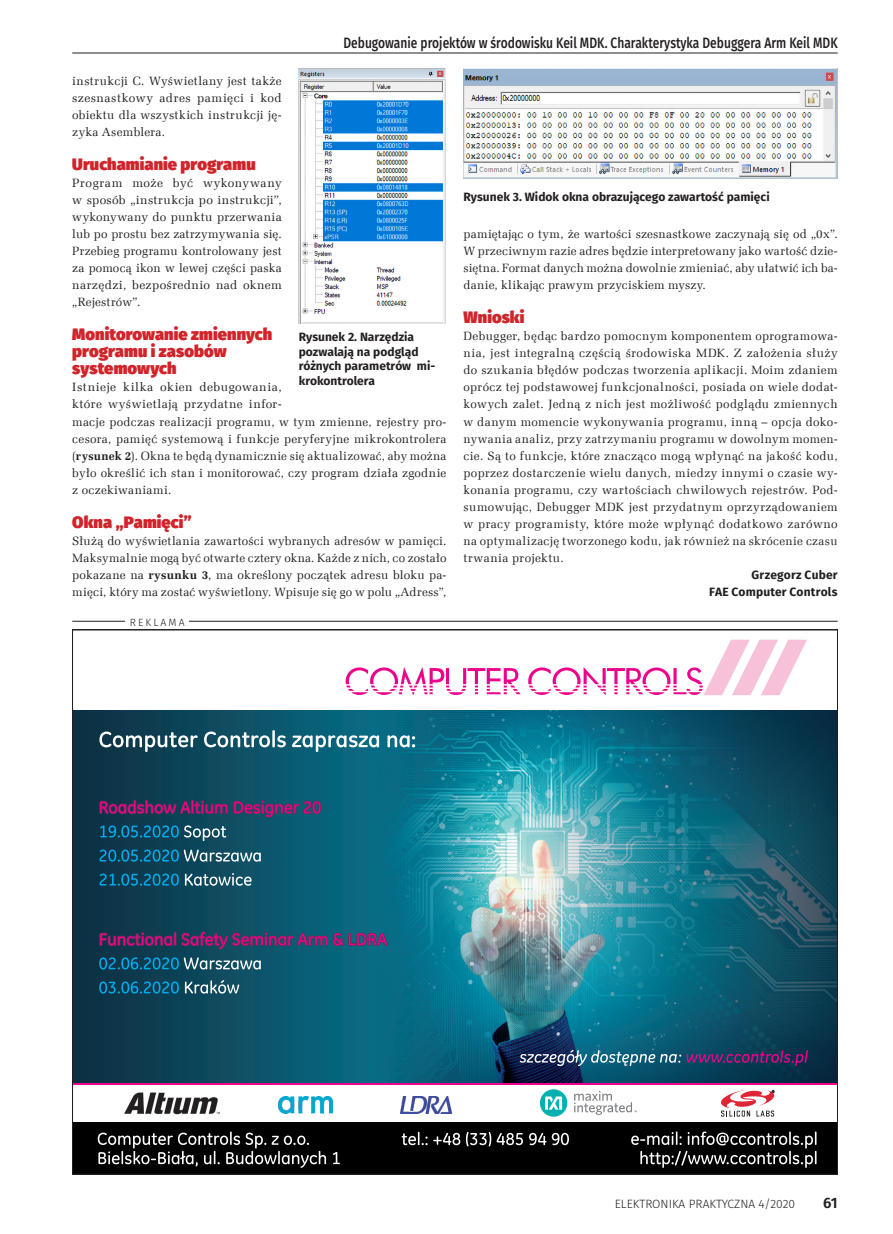
<style>
.page{position:relative;width:893px;height:1234px;background:#fff}
.page>*{position:absolute;margin:0;border:0;box-sizing:border-box;transform-origin:0 0}
._3_Srodtytul{font:900 16.5px/17px "Fira Sans";letter-spacing:.005em;color:#d1232a}
.t1{font:500 15px "Fira Sans";color:#231f20;scale:.8 1}
.t2{font:600 15px "Fira Sans";color:#231f20}
._1_Body{font:12px/17px "Zapf Ellipt EU";letter-spacing:.025em;color:#231f20;text-align:justify}
._4_Podpis{font:700 12px/14.4px "Fira Sans";color:#231f20}
._0_autor{font:700 12px "Fira Sans";letter-spacing:.015em;color:#231f20}
.t3{font:300 12px "Fira Sans";color:#231f20}
.t4{font:300 10.5px "Fira Sans";letter-spacing:.2em;color:#231f20}
.s1{font-weight:700}
</style>
<div class="page">
<hr style="left:72px;top:621px;width:766px;height:1px;background:#231f20">
<div style="left:125px;top:612px;width:64px;height:17px;background:#fff"></div>
<hr style="left:72px;top:53px;width:766px;height:1px;background:#231f20">
<img style="left:299px;top:68px;width:147px;height:255px">
<img style="left:463px;top:68px;width:375px;height:110px">
<img style="left:74px;top:710px;width:762px;height:372px">
<div style="left:72px;top:1120px;width:766px;height:54px;background:#000"></div>
<hr style="left:72px;top:1082px;width:766px;height:2px;background:#ed028c">
<svg style="left:346px;top:639px;width:461px;height:56px"></svg>
<svg style="left:333px;top:1152px;width:7px;height:11px"></svg>
<svg style="left:98px;top:1131px;width:228px;height:36px"></svg>
<svg style="left:631px;top:1131px;width:185px;height:36px"></svg>
<svg style="left:402px;top:1131px;width:58px;height:13px"></svg>
<svg style="left:466px;top:1132px;width:25px;height:14px"></svg>
<svg style="left:497px;top:1132px;width:26px;height:12px"></svg>
<svg style="left:529px;top:1132px;width:17px;height:12px"></svg>
<svg style="left:552px;top:1132px;width:17px;height:12px"></svg>
<svg style="left:99px;top:930px;width:289px;height:20px;background:#433c69"></svg>
<svg style="left:99px;top:957px;width:162px;height:12px;background:#2f7088"></svg>
<svg style="left:99px;top:981px;width:80px;height:12px"></svg>
<svg style="left:185px;top:979px;width:54px;height:14px"></svg>
<svg style="left:520px;top:1049px;width:288px;height:16px;background:#3d5578"></svg>
<svg style="left:99px;top:786px;width:223px;height:32px;background:#303e62"></svg>
<svg style="left:100px;top:825px;width:126px;height:15px;background:#21637c"></svg>
<svg style="left:100px;top:849px;width:161px;height:12px;background:#2f6f87"></svg>
<svg style="left:100px;top:873px;width:79px;height:12px"></svg>
<svg style="left:185px;top:872px;width:67px;height:13px"></svg>
<img style="left:124px;top:1092px;width:96px;height:22px">
<svg style="left:721px;top:1089px;width:54px;height:27px"></svg>
<svg style="left:540px;top:1088px;width:27px;height:28px"></svg>
<svg style="left:545px;top:1096px;width:17px;height:13px"></svg>
<svg style="left:574px;top:1091px;width:63px;height:23px"></svg>
<img style="left:278px;top:1096px;width:55px;height:17px">
<img style="left:400px;top:1096px;width:52px;height:16px">
<svg style="left:99px;top:731px;width:99px;height:20px"></svg>
<svg style="left:204px;top:730px;width:82px;height:17px"></svg>
<svg style="left:292px;top:735px;width:87px;height:16px"></svg>
<svg style="left:387px;top:735px;width:28px;height:12px"></svg>
<p class="t1" style="left:343px;top:31px;width:619px">Debugowanie projektów w środowisku Keil MDK. Charakterystyka Debuggera Arm Keil MDK</p>
<p class="_1_Body" style="left:72px;top:73px;width:211px">instrukcji C. Wyświetlany jest także szesnastkowy adres pamięci i kod obiektu dla wszystkich instrukcji ję&shy;zyka Asemblera.</p>
<p class="_3_Srodtytul" style="left:72px;top:154px;width:185px">Uruchamianie programu</p>
<p class="_1_Body" style="left:72px;top:175px;width:211px">Program może być wykonywany w sposób „instrukcja po instrukcji”, wykonywany do punktu przerwania lub po prostu bez zatrzymywania się.<br>Przebieg programu kontrolowany jest za pomocą ikon w lewej części paska narzędzi, bezpośrednio nad oknem „Rejestrów”.</p>
<p class="_3_Srodtytul" style="left:72px;top:324px;width:201px">Monitorowanie zmiennych programu i zasobów systemowych</p>
<p class="_1_Body" style="left:72px;top:379px;width:376px;text-align:left">Istnieje kilka okien debugowania,<br>które wyświetlają przydatne infor-<br>macje podczas realizacji programu, w tym zmienne, rejestry pro&shy;cesora, pamięć systemową i funkcje peryferyjne mikrokontrolera (<span class="s1">rysunek 2</span>). Okna te będą dynamicznie się aktualizować, aby można było określić ich stan i monitorować, czy program działa zgodnie z oczekiwaniami.</p>
<p class="_3_Srodtytul" style="left:72px;top:511px;width:121px">Okna „Pamięci”</p>
<p class="_1_Body" style="left:72px;top:532px;width:376px">Służą do wyświetlania zawartości wybranych adresów w pamięci.<br>Maksymalnie mogą być otwarte cztery okna. Każde z nich, co zostało pokazane na <span class="s1">rysunku 3</span>, ma określony początek adresu bloku pa&shy;mięci, który ma zostać wyświetlony. Wpisuje się go w polu „Adress”,</p>
<p class="_4_Podpis" style="left:299px;top:329px;width:138px">Rysunek 2. Narzędzia pozwalają na podgląd różnych parametrów mi&shy;krokontrolera</p>
<p class="t4" style="left:130px;top:615px;width:56px">REKLAMA</p>
<p class="_4_Podpis" style="left:463px;top:189px;width:308px">Rysunek 3. Widok okna obrazującego zawartość pamięci</p>
<p class="_1_Body" style="left:463px;top:226px;width:376px">pamiętając o tym, że wartości szesnastkowe zaczynają się od „0x”.<br>W przeciwnym razie adres będzie interpretowany jako wartość dzie&shy;siętna. Format danych można dowolnie zmieniać, aby ułatwić ich ba&shy;danie, klikając prawym przyciskiem myszy.</p>
<p class="_3_Srodtytul" style="left:463px;top:307px;width:62px">Wnioski</p>
<p class="_1_Body" style="left:463px;top:328px;width:376px">Debugger, będąc bardzo pomocnym komponentem oprogramowa&shy;nia, jest integralną częścią środowiska MDK. Z założenia służy do szukania błędów podczas tworzenia aplikacji. Moim zdaniem oprócz tej podstawowej funkcjonalności, posiada on wiele dodat&shy;kowych zalet. Jedną z nich jest możliwość podglądu zmiennych w danym momencie wykonywania programu, inną – opcja doko&shy;nywania analiz, przy zatrzymaniu programu w dowolnym momen&shy;cie. Są to funkcje, które znacząco mogą wpłynąć na jakość kodu, poprzez dostarczenie wielu danych, miedzy innymi o czasie wy&shy;konania programu, czy wartościach chwilowych rejestrów. Pod&shy;sumowując, Debugger MDK jest przydatnym oprzyrządowaniem w pracy programisty, które może wpłynąć dodatkowo zarówno na optymalizację tworzonego kodu, jak również na skrócenie czasu trwania projektu.</p>
<p class="_0_autor" style="left:752px;top:564px;width:88px">Grzegorz Cuber</p>
<p class="_0_autor" style="left:709px;top:581px;width:130px">FAE Computer Controls</p>
<p class="t3" style="left:615px;top:1195px;width:182px">ELEKTRONIKA PRAKTYCZNA 4/2020</p>
<p class="t2" style="left:823px;top:1190px;width:16px">61</p>
</div>
